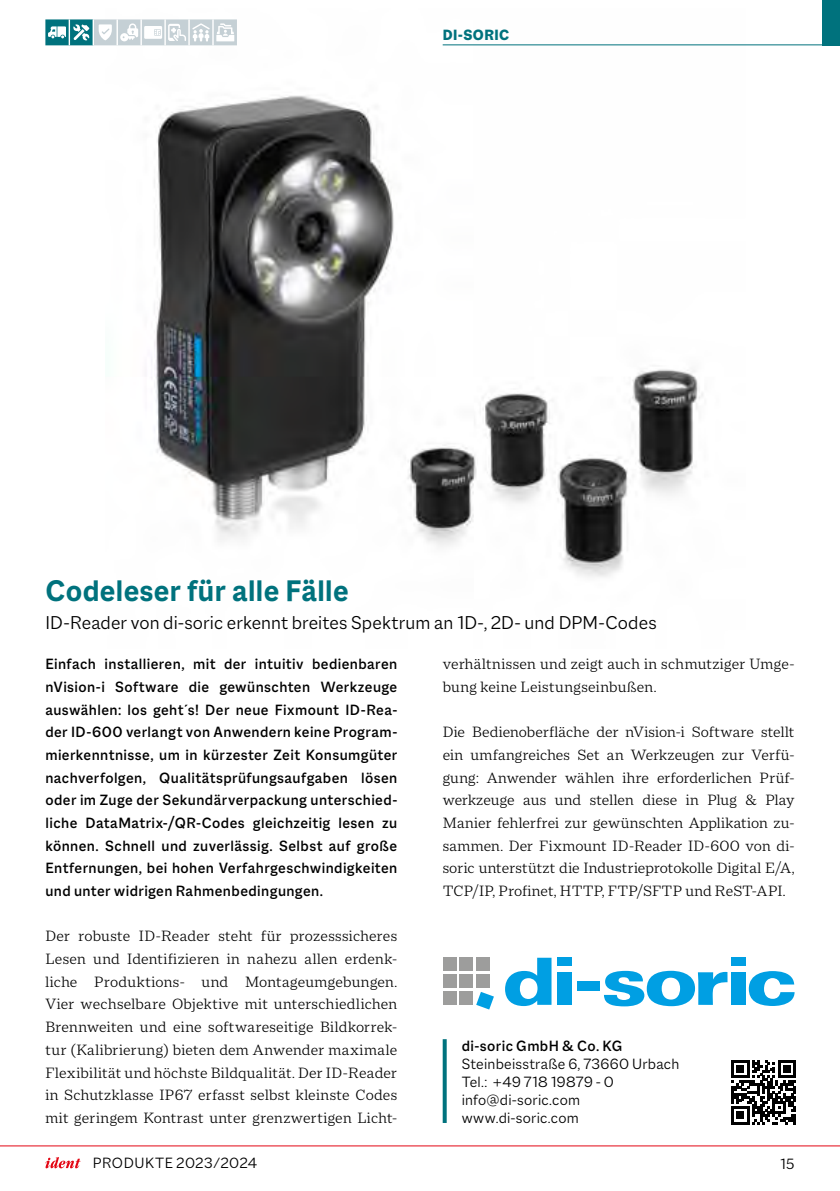
<style>
.page{position:relative;width:840px;height:1191px;background:#fff}
.page>*{position:absolute;margin:0;border:0;box-sizing:border-box;transform-origin:0 0}
.t1{font:700 32px "Macklin Sans";letter-spacing:.01em;color:#00727d}
.t2{font:300 20px "Macklin Sans";letter-spacing:.005em;color:#000}
.t3{font:300 16px/22.6px "Macklin Text";letter-spacing:.01em;color:#000;text-align:justify}
.t4{font:500 16px/22.6px "Macklin Sans";letter-spacing:.025em;color:#000;text-align:justify}
.t5{font:300 16px/18px "Macklin Sans";letter-spacing:.02em;color:#000}
.t6{font:800 16px "Macklin Sans";letter-spacing:.03em;color:#00727d}
</style>
<div class="page">
<img style="left:105px;top:45px;width:640px;height:532px">
<svg style="left:442px;top:1039px;width:4px;height:84px"></svg>
<svg style="left:731px;top:1060px;width:64px;height:64px"></svg>
<hr style="left:0;top:1145px;width:839px;height:1px;background:#e30613">
<svg style="left:45px;top:1157px;width:35px;height:11px"></svg>
<hr style="left:442px;top:44px;width:397px;height:1px;background:#00727d">
<svg style="left:45px;top:19px;width:192px;height:26px"></svg>
<div style="left:442px;top:957px;width:14px;height:14px;background:#9d9d9c"></div>
<div style="left:459px;top:957px;width:14px;height:14px;background:#9d9d9c"></div>
<div style="left:476px;top:957px;width:13px;height:14px;background:#9d9d9c"></div>
<div style="left:442px;top:974px;width:14px;height:14px;background:#9d9d9c"></div>
<div style="left:459px;top:974px;width:14px;height:14px;background:#9d9d9c"></div>
<div style="left:476px;top:974px;width:13px;height:14px;background:#9d9d9c"></div>
<div style="left:442px;top:991px;width:14px;height:13px;background:#9d9d9c"></div>
<div style="left:459px;top:991px;width:14px;height:13px;background:#9d9d9c"></div>
<svg style="left:476px;top:992px;width:17px;height:17px"></svg>
<div style="left:556px;top:957px;width:15px;height:8px;background:#009fe3"></div>
<div style="left:556px;top:972px;width:15px;height:32px;background:#009fe3"></div>
<svg style="left:748px;top:971px;width:46px;height:35px"></svg>
<svg style="left:505px;top:957px;width:46px;height:49px"></svg>
<div style="left:576px;top:981px;width:23px;height:9px;background:#009fe3"></div>
<svg style="left:604px;top:970px;width:123px;height:36px"></svg>
<div style="left:730px;top:957px;width:15px;height:8px;background:#009fe3"></div>
<div style="left:730px;top:972px;width:15px;height:32px;background:#009fe3"></div>
<div style="left:822px;top:0;width:17px;height:45px;background:#00727d"></div>
<p class="t6" style="left:442px;top:25px;width:68px">DI-SORIC</p>
<h1 class="t1" style="left:45px;top:572px;width:304px">Codeleser für alle Fälle</h1>
<p class="t2" style="left:45px;top:611px;width:612px">ID-Reader von di-soric erkennt breites Spektrum an 1D-, 2D- und DPM-Codes</p>
<p class="t4" style="left:45px;top:652px;width:353px">Einfach installieren, mit der intuitiv bedienbaren nVision-i Software die gewünschten Werkzeuge auswählen: los geht´s! Der neue Fixmount ID-Rea&shy;der ID-600 verlangt von Anwendern keine Program&shy;mierkenntnisse, um in kürzester Zeit Konsumgüter nachverfolgen, Qualitätsprüfungsaufgaben lösen oder im Zuge der Sekundärverpackung unterschied&shy;liche DataMatrix-/QR-Codes gleichzeitig lesen zu können. Schnell und zuverlässig. Selbst auf große Entfernungen, bei hohen Verfahrgeschwindigkeiten und unter widrigen Rahmenbedingungen.</p>
<p class="t3" style="left:45px;top:924px;width:353px">Der robuste ID-Reader steht für prozesssicheres Lesen und Identifizieren in nahezu allen erdenk&shy;liche Produktions- und Montageumgebungen.<br>Vier wechselbare Objektive mit unterschiedlichen Brennweiten und eine softwareseitige Bildkorrek&shy;tur (Kalibrierung) bieten dem Anwender maximale Flexibilität und höchste Bildqualität. Der ID-Reader in Schutzklasse IP67 erfasst selbst kleinste Codes mit geringem Kontrast unter grenzwertigen Licht-</p>
<p class="t3" style="left:442px;top:652px;width:353px">verhältnissen und zeigt auch in schmutziger Umge&shy;bung keine Leistungseinbußen.</p>
<p class="t3" style="left:442px;top:720px;width:353px">Die Bedienoberfläche der nVision-i Software stellt ein umfangreiches Set an Werkzeugen zur Verfü&shy;gung: Anwender wählen ihre erforderlichen Prüf&shy;werkzeuge aus und stellen diese in Plug &amp; Play Manier fehlerfrei zur gewünschten Applikation zu&shy;sammen. Der Fixmount ID-Reader ID-600 von di&shy;soric unterstützt die Industrieprotokolle Digital E/A, TCP/IP, Profinet, HTTP, FTP/SFTP und ReST-API.</p>
<p class="t4" style="left:461px;top:1034px;width:162px">di-soric GmbH &amp; Co. KG</p>
<p class="t5" style="left:461px;top:1054px;width:219px">Steinbeisstraße 6, 73660 Urbach<br>Tel.: +49 718 19879 - 0 info@di-soric.com www.di-soric.com</p>
<p class="t5" style="left:93px;top:1153px;width:166px">PRODUKTE 2023∕2024</p>
<p class="t5" style="left:779px;top:1154px;width:16px">15</p>
</div>
